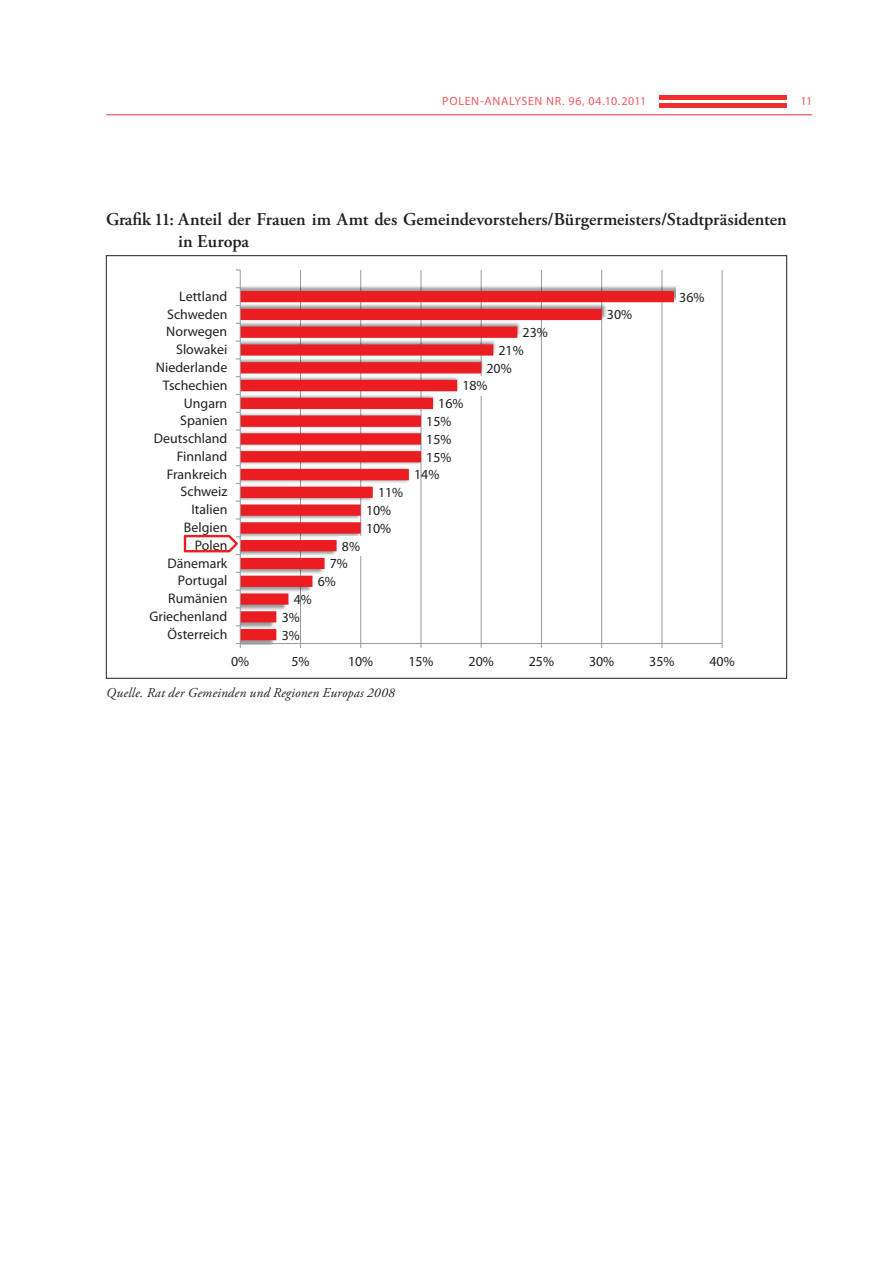
<style>
.page{position:relative;width:893px;height:1263px;background:#fff}
.page>*{position:absolute;margin:0;border:0;box-sizing:border-box;transform-origin:0 0}
.t1{font:600 18px/21.6px "Adobe Garamond Pro";color:#231f20}
.t2{font:13.95px "Myriad Pro";color:#231f20}
.t3{font:italic 13.5px "Adobe Garamond Pro";letter-spacing:.015em;color:#231f20}
.t4{font:12px "Myriad Pro";letter-spacing:.05em;color:#f05960}
</style>
<div class="page">
<div style="left:659px;top:103px;width:128px;height:5px;background:#ee302f"></div>
<hr style="left:659px;top:96px;width:128px;height:4px;background:#ee302f">
<hr style="left:106px;top:114px;width:706px;height:1px;background:#ee302f">
<hr style="left:300px;top:270px;width:1px;height:373px;background:#989a9d">
<hr style="left:360px;top:270px;width:1px;height:373px;background:#989a9d">
<hr style="left:421px;top:270px;width:1px;height:373px;background:#989a9d">
<hr style="left:481px;top:270px;width:1px;height:373px;background:#989a9d">
<hr style="left:541px;top:270px;width:1px;height:373px;background:#989a9d">
<hr style="left:601px;top:270px;width:1px;height:373px;background:#989a9d">
<hr style="left:662px;top:270px;width:1px;height:373px;background:#989a9d">
<hr style="left:722px;top:270px;width:1px;height:373px;background:#989a9d">
<img style="left:241px;top:283px;width:437px;height:360px">
<svg style="left:241px;top:291px;width:433px;height:349px"></svg>
<hr style="left:240px;top:643px;width:482px;height:1px;background:#989a9d">
<hr style="left:240px;top:270px;width:1px;height:373px;background:#989a9d">
<svg style="left:236px;top:643px;width:5px;height:5px"></svg>
<div style="left:339px;top:536px;width:24px;height:19px;background:#fff"></div>
<div style="left:363px;top:518px;width:31px;height:20px;background:#fff"></div>
<div style="left:424px;top:411px;width:30px;height:20px;background:#fff"></div>
<div style="left:436px;top:394px;width:30px;height:19px;background:#fff"></div>
<div style="left:460px;top:376px;width:30px;height:19px;background:#fff"></div>
<div style="left:677px;top:287px;width:30px;height:19px;background:#fff"></div>
<svg style="left:183px;top:534px;width:57px;height:21px"></svg>
<p class="t4" style="left:442px;top:94px;width:205px">POLEN-ANALYSEN NR. 96, 04.10.2011</p>
<p class="t4" style="left:800px;top:94px;width:13px">11</p>
<p class="t1" style="left:178px;top:209px;width:610px;text-indent:-72px">Grafik 11: Anteil der Frauen im Amt des Gemeindevorstehers/Bürgermeisters/Stadtpräsidenten in Europa</p>
<p class="t2" style="left:179px;top:287px;width:50px">Lettland</p>
<p class="t2" style="left:679px;top:288px;width:27px">36%</p>
<p class="t2" style="left:167px;top:305px;width:62px">Schweden</p>
<p class="t2" style="left:607px;top:306px;width:27px">30%</p>
<p class="t2" style="left:166px;top:323px;width:63px">Norwegen</p>
<p class="t2" style="left:523px;top:324px;width:27px">23%</p>
<p class="t2" style="left:176px;top:341px;width:53px">Slowakei</p>
<p class="t2" style="left:499px;top:342px;width:27px">21%</p>
<p class="t2" style="left:156px;top:359px;width:73px">Niederlande</p>
<p class="t2" style="left:486px;top:359px;width:27px">20%</p>
<p class="t2" style="left:163px;top:376px;width:66px">Tschechien</p>
<p class="t2" style="left:462px;top:377px;width:27px">18%</p>
<p class="t2" style="left:184px;top:394px;width:45px">Ungarn</p>
<p class="t2" style="left:438px;top:395px;width:27px">16%</p>
<p class="t2" style="left:180px;top:412px;width:49px">Spanien</p>
<p class="t2" style="left:426px;top:413px;width:27px">15%</p>
<p class="t2" style="left:154px;top:430px;width:75px">Deutschland</p>
<p class="t2" style="left:426px;top:431px;width:27px">15%</p>
<p class="t2" style="left:177px;top:448px;width:52px">Finnland</p>
<p class="t2" style="left:426px;top:448px;width:27px">15%</p>
<p class="t2" style="left:167px;top:465px;width:62px">Frankreich</p>
<p class="t2" style="left:414px;top:466px;width:27px">14%</p>
<p class="t2" style="left:180px;top:483px;width:49px">Schweiz</p>
<p class="t2" style="left:378px;top:484px;width:27px">11%</p>
<p class="t2" style="left:191px;top:501px;width:38px">Italien</p>
<p class="t2" style="left:366px;top:502px;width:27px">10%</p>
<p class="t2" style="left:184px;top:519px;width:45px">Belgien</p>
<p class="t2" style="left:366px;top:519px;width:27px">10%</p>
<p class="t2" style="left:195px;top:537px;width:34px">Polen</p>
<p class="t2" style="left:342px;top:537px;width:20px">8%</p>
<p class="t2" style="left:167px;top:554px;width:62px">Dänemark</p>
<p class="t2" style="left:330px;top:555px;width:20px">7%</p>
<p class="t2" style="left:178px;top:572px;width:51px">Portugal</p>
<p class="t2" style="left:318px;top:573px;width:20px">6%</p>
<p class="t2" style="left:168px;top:590px;width:61px">Rumänien</p>
<p class="t2" style="left:294px;top:591px;width:20px">4%</p>
<p class="t2" style="left:149px;top:608px;width:79px">Griechenland</p>
<p class="t2" style="left:282px;top:608px;width:20px">3%</p>
<p class="t2" style="left:168px;top:625px;width:61px">Österreich</p>
<p class="t2" style="left:282px;top:626px;width:20px">3%</p>
<p class="t2" style="left:231px;top:652px;width:20px">0%</p>
<p class="t2" style="left:291px;top:652px;width:20px">5%</p>
<p class="t2" style="left:348px;top:652px;width:27px">10%</p>
<p class="t2" style="left:408px;top:652px;width:27px">15%</p>
<p class="t2" style="left:469px;top:652px;width:27px">20%</p>
<p class="t2" style="left:529px;top:652px;width:27px">25%</p>
<p class="t2" style="left:589px;top:652px;width:27px">30%</p>
<p class="t2" style="left:649px;top:652px;width:27px">35%</p>
<p class="t2" style="left:709px;top:652px;width:27px">40%</p>
<p class="t3" style="left:106px;top:685px;width:290px">Quelle. Rat der Gemeinden und Regionen Europas 2008</p>
</div>
